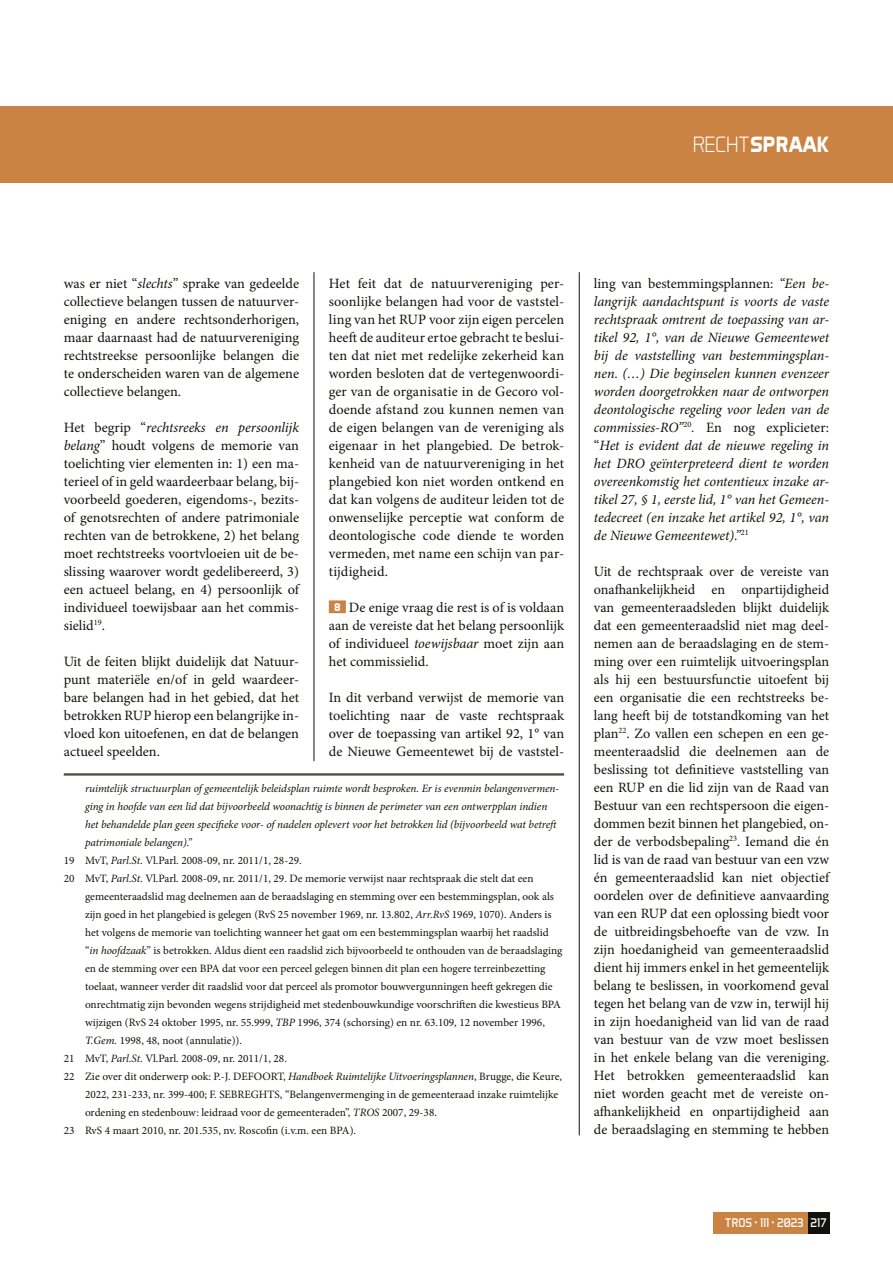
<style>
.page{position:relative;width:893px;height:1263px;background:#fff}
.page>*{position:absolute;margin:0;border:0;box-sizing:border-box;transform-origin:0 0}
.t1{font:700 22.5px "Aero Matics";color:#fff}
.t2{font:14.25px/18px "Minion Pro";color:#12120d;text-align:justify}
.t3{font:italic 14.25px/18px "Minion Pro";letter-spacing:-.005em;color:#12120d;text-align:justify}
.t4{font:12.75px "Aero Matics";color:#fff}
.t5{font:11.25px "Minion Pro";color:#12120d}
.t6{font:italic 11.25px "Minion Pro";letter-spacing:-.005em;color:#12120d}
.s1{font-weight:300}
.s2{font-style:italic}
.s3{font-family:"Aero Matics";font-weight:700;font-size:11.25px;color:#fff}
.s4{font-style:normal}
</style>
<div class="page">
<div style="left:329px;top:600px;width:17px;height:13px;background:#ca8342"></div>
<div style="left:0;top:106px;width:893px;height:77px;background:#ca8342"></div>
<hr style="left:314px;top:272px;width:1px;height:489px;background:#12120d">
<hr style="left:579px;top:272px;width:1px;height:863px;background:#12120d">
<hr style="left:64px;top:773px;width:500px;height:1px;background:#12120d">
<hr style="left:64px;top:775px;width:500px;height:1px;background:#12120d">
<div style="left:713px;top:1212px;width:95px;height:21px;background:#ca8342"></div>
<div style="left:808px;top:1212px;width:21px;height:21px;background:#12120d"></div>
<h1 class="t1" style="left:693px;top:131px;width:138px"><span class="s1">RECHT</span>SPRAAK</h1>
<p class="t2" style="left:64px;top:275px;width:237px">was er niet “<span class="s2">slechts</span>” sprake van gedeelde collectieve belangen tussen de natuurver&shy;eniging en andere rechtsonderhorigen, maar daarnaast had de natuurvereniging rechtstreekse persoonlijke belangen die te onderscheiden waren van de algemene collectieve belangen.</p>
<p class="t2" style="left:64px;top:419px;width:237px">Het begrip “<span class="s2">rechtsreeks en persoonlijk belang</span>” houdt volgens de memorie van toelichting vier elementen in: 1) een ma&shy;terieel of in geld waardeerbaar belang, bij&shy;voorbeeld goederen, eigendoms-, bezits&shy;of genotsrechten of andere patrimoniale rechten van de betrokkene, 2) het belang moet rechtstreeks voortvloeien uit de be&shy;slissing waarover wordt gedelibereerd, 3) een actueel belang, en 4) persoonlijk of individueel toewijsbaar aan het commis&shy;sielid<sup>19</sup>.</p>
<p class="t2" style="left:64px;top:653px;width:237px">Uit de feiten blijkt duidelijk dat Natuur&shy;punt materiële en/of in geld waardeer&shy;bare belangen had in het gebied, dat het betrokken RUP hierop een belangrijke in&shy;vloed kon uitoefenen, en dat de belangen actueel speelden.</p>
<p class="t2" style="left:329px;top:275px;width:237px">Het feit dat de natuurvereniging per&shy;soonlijke belangen had voor de vaststel&shy;ling van het RUP voor zijn eigen percelen heeft de auditeur ertoe gebracht te beslui&shy;ten dat niet met redelijke zekerheid kan worden besloten dat de vertegenwoordi&shy;ger van de organisatie in de Gecoro vol&shy;doende afstand zou kunnen nemen van de eigen belangen van de vereniging als eigenaar in het plangebied. De betrok&shy;kenheid van de natuurvereniging in het plangebied kon niet worden ontkend en dat kan volgens de auditeur leiden tot de onwenselijke perceptie wat conform de deontologische code diende te worden vermeden, met name een schijn van par&shy;tijdigheid.</p>
<p class="t2" style="left:329px;top:599px;width:237px;text-indent:5px"><span class="s3">8</span> De enige vraag die rest is of is voldaan aan de vereiste dat het belang persoonlijk of individueel <span class="s2">toewijsbaar</span> moet zijn aan het commissielid.</p>
<p class="t2" style="left:329px;top:689px;width:237px">In dit verband verwijst de memorie van toelichting naar de vaste rechtspraak over de toepassing van artikel 92, 1° van de Nieuwe Gemeentewet bij de vaststel-</p>
<p class="t6" style="left:85px;top:781px;width:476px">ruimtelijk structuurplan of gemeentelijk beleidsplan ruimte wordt besproken. Er is evenmin belangenvermen-</p>
<p class="t6" style="left:85px;top:799px;width:464px">ging in hoofde van een lid dat bijvoorbeeld woonachtig is binnen de perimeter van een ontwerpplan indien</p>
<p class="t6" style="left:85px;top:817px;width:475px">het behandelde plan geen specifieke voor- of nadelen oplevert voor het betrokken lid (bijvoorbeeld wat betreft</p>
<p class="t6" style="left:85px;top:835px;width:108px">patrimoniale belangen).”</p>
<p class="t5" style="left:64px;top:853px;width:239px">19 MvT, <span class="s2">Parl.St</span>. Vl.Parl. 2008-09, nr. 2011/1, 28-29.</p>
<p class="t5" style="left:64px;top:871px;width:471px">20 MvT, <span class="s2">Parl.St</span>. Vl.Parl. 2008-09, nr. 2011/1, 29. De memorie verwijst naar rechtspraak die stelt dat een</p>
<p class="t5" style="left:85px;top:889px;width:470px">gemeenteraadslid mag deelnemen aan de beraadslaging en stemming over een bestemmingsplan, ook als</p>
<p class="t5" style="left:85px;top:907px;width:468px">zijn goed in het plangebied is gelegen (RvS 25 november 1969, nr. 13.802, <span class="s2">Arr.RvS</span> 1969, 1070). Anders is</p>
<p class="t5" style="left:85px;top:925px;width:465px">het volgens de memorie van toelichting wanneer het gaat om een bestemmingsplan waarbij het raadslid</p>
<p class="t5" style="left:85px;top:943px;width:479px">“<span class="s2">in hoofdzaak</span>” is betrokken. Aldus dient een raadslid zich bijvoorbeeld te onthouden van de beraadslaging</p>
<p class="t5" style="left:85px;top:961px;width:462px">en de stemming over een BPA dat voor een perceel gelegen binnen dit plan een hogere terreinbezetting</p>
<p class="t5" style="left:85px;top:979px;width:469px">toelaat, wanneer verder dit raadslid voor dat perceel als promotor bouwvergunningen heeft gekregen die</p>
<p class="t5" style="left:85px;top:997px;width:478px">onrechtmatig zijn bevonden wegens strijdigheid met stedenbouwkundige voorschriften die kwestieus BPA</p>
<p class="t5" style="left:85px;top:1015px;width:461px">wijzigen (RvS 24 oktober 1995, nr. 55.999, <span class="s2">TBP</span> 1996, 374 (schorsing) en nr. 63.109, 12 november 1996,</p>
<p class="t5" style="left:85px;top:1033px;width:158px"><span class="s2">T.Gem.</span> 1998, 48, noot (annulatie)).</p>
<p class="t5" style="left:64px;top:1051px;width:225px">21 MvT, <span class="s2">Parl.St</span>. Vl.Parl. 2008-09, nr. 2011/1, 28.</p>
<p class="t5" style="left:64px;top:1069px;width:500px">22 Zie over dit onderwerp ook: P.-J. DEFOORT, <span class="s2">Handboek Ruimtelijke Uitvoeringsplannen</span>, Brugge, die Keure,</p>
<p class="t5" style="left:85px;top:1087px;width:475px">2022, 231-233, nr. 399-400; F. SEBREGHTS, “Belangenvermenging in de gemeenteraad inzake ruimtelijke</p>
<p class="t5" style="left:85px;top:1105px;width:353px">ordening en stedenbouw: leidraad voor de gemeenteraden”, <span class="s2">TROS</span> 2007, 29-38.</p>
<p class="t5" style="left:64px;top:1123px;width:294px">23 RvS 4 maart 2010, nr. 201.535, nv. Roscofin (i.v.m. een BPA).</p>
<p class="t3" style="left:594px;top:274px;width:237px"><span class="s4">ling van bestemmingsplannen:</span> “Een be&shy;langrijk aandachtspunt is voorts de vaste rechtspraak omtrent de toepassing van ar&shy;tikel 92, 1°, van de Nieuwe Gemeentewet bij de vaststelling van bestemmingsplan&shy;nen. (…) Die beginselen kunnen evenzeer worden doorgetrokken naar de ontworpen deontologische regeling voor leden van de commissies-RO”<sup>20</sup>. <span class="s4">En nog explicieter: “</span>Het is evident dat de nieuwe regeling in het DRO geïnterpreteerd dient te worden overeenkomstig het contentieux inzake ar&shy;tikel 27, § 1, eerste lid, 1° van het Gemeen&shy;tedecreet (en inzake het artikel 92, 1°, van de Nieuwe Gemeentewet).”<sup>21</sup></p>
<p class="t2" style="left:594px;top:563px;width:237px">Uit de rechtspraak over de vereiste van onafhankelijkheid en onpartijdigheid van gemeenteraadsleden blijkt duidelijk dat een gemeenteraadslid niet mag deel&shy;nemen aan de beraadslaging en de stem&shy;ming over een ruimtelijk uitvoeringsplan als hij een bestuursfunctie uitoefent bij een organisatie die een rechtstreeks be&shy;lang heeft bij de totstandkoming van het plan<sup>22</sup>. Zo vallen een schepen en een ge&shy;meenteraadslid die deelnemen aan de beslissing tot definitieve vaststelling van een RUP en die lid zijn van de Raad van Bestuur van een rechtspersoon die eigen&shy;dommen bezit binnen het plangebied, on&shy;der de verbodsbepaling<sup>23</sup>. Iemand die én lid is van de raad van bestuur van een vzw én gemeenteraadslid kan niet objectief oordelen over de definitieve aanvaarding van een RUP dat een oplossing biedt voor de uitbreidingsbehoefte van de vzw. In zijn hoedanigheid van gemeenteraadslid dient hij immers enkel in het gemeentelijk belang te beslissen, in voorkomend geval tegen het belang van de vzw in, terwijl hij in zijn hoedanigheid van lid van de raad van bestuur van de vzw moet beslissen in het enkele belang van die vereniging.<br>Het betrokken gemeenteraadslid kan niet worden geacht met de vereiste on&shy;afhankelijkheid en onpartijdigheid aan de beraadslaging en stemming te hebben</p>
<p class="t4" style="left:725px;top:1215px;width:103px">TROS • 111 • 2023 217</p>
</div>
